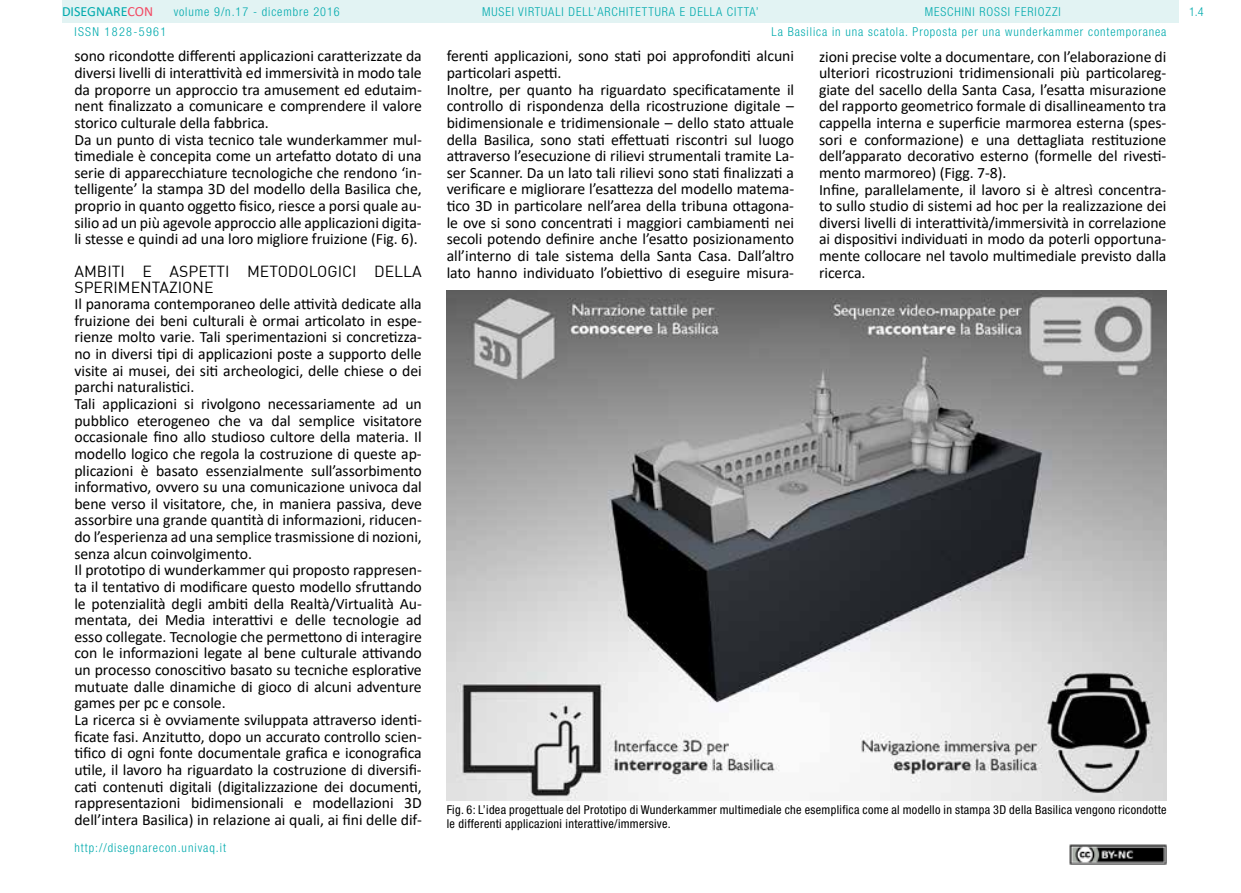
<style>
.page{position:relative;width:1241px;height:893px;background:#fff}
.page>*{position:absolute;margin:0;border:0;box-sizing:border-box;transform-origin:0 0}
.t1{font:15.75px/16.6px "Calibri";letter-spacing:-.005em;color:#000}
.t2{font:15.75px/15.8px "DIN";color:#000}
.t3{font:14px "Calibri";color:#00aaad}
.t4{font:300 condensed 12.25px/19.4px "Helvetica Neue LT Std";letter-spacing:.075em;color:#00aaad}
.t5{font:condensed 12.25px/13.1px "Helvetica Neue LT Std";letter-spacing:.025em;color:#000}
.t6{font:300 condensed 12.25px "Helvetica Neue LT Std";letter-spacing:.11em;color:#00aaad}
.s1{color:#f24862}
</style>
<div class="page">
<div style="left:62px;top:0;width:1116px;height:23px;background:#e2f3f3"></div>
<img style="left:1069px;top:845px;width:97px;height:19px">
<img style="left:446px;top:291px;width:720px;height:510px">
<p class="t3" style="left:62px;top:2px;width:93px">DISEGNARE<span class="s1">CON</span></p>
<p class="t4" style="left:771px;top:2px;width:396px;text-indent:153px">MESCHINI ROSSI FERIOZZI<br>La Basilica in una scatola. Proposta per una wunderkammer contemporanea</p>
<p class="t4" style="left:174px;top:2px;width:167px">volume 9/n.17 - dicembre 2016</p>
<p class="t4" style="left:482px;top:2px;width:278px">MUSEI VIRTUALI DELL’ARCHITETTURA E DELLA CITTA’</p>
<p class="t4" style="left:1188px;top:2px;width:16px">1.4</p>
<p class="t6" style="left:74px;top:24px;width:93px">ISSN 1828-5961</p>
<p class="t1" style="left:74px;top:47px;width:349px">sono ricondotte differenti applicazioni caratterizzate da diversi livelli di interattività ed immersività in modo tale da proporre un approccio tra amusement ed edutaim&shy;nent finalizzato a comunicare e comprendere il valore storico culturale della fabbrica.<br>Da un punto di vista tecnico tale wunderkammer mul&shy;timediale è concepita come un artefatto dotato di una serie di apparecchiature tecnologiche che rendono ‘in&shy;telligente’ la stampa 3D del modello della Basilica che, proprio in quanto oggetto fisico, riesce a porsi quale au&shy;silio ad un più agevole approccio alle applicazioni digita&shy;li stesse e quindi ad una loro migliore fruizione (Fig. 6).</p>
<p class="t2" style="left:74px;top:263px;width:349px">AMBITI E ASPETTI METODOLOGICI DELLA<br>SPERIMENTAZIONE</p>
<p class="t1" style="left:74px;top:295px;width:349px">Il panorama contemporaneo delle attività dedicate alla fruizione dei beni culturali è ormai articolato in espe&shy;rienze molto varie. Tali sperimentazioni si concretizza&shy;no in diversi tipi di applicazioni poste a supporto delle visite ai musei, dei siti archeologici, delle chiese o dei parchi naturalistici.<br>Tali applicazioni si rivolgono necessariamente ad un pubblico eterogeneo che va dal semplice visitatore occasionale fino allo studioso cultore della materia. Il modello logico che regola la costruzione di queste ap&shy;plicazioni è basato essenzialmente sull’assorbimento informativo, ovvero su una comunicazione univoca dal bene verso il visitatore, che, in maniera passiva, deve assorbire una grande quantità di informazioni, riducen&shy;do l’esperienza ad una semplice trasmissione di nozioni, senza alcun coinvolgimento.<br>Il prototipo di wunderkammer qui proposto rappresen&shy;ta il tentativo di modificare questo modello sfruttando le potenzialità degli ambiti della Realtà/Virtualità Au&shy;mentata, dei Media interattivi e delle tecnologie ad esso collegate. Tecnologie che permettono di interagire con le informazioni legate al bene culturale attivando un processo conoscitivo basato su tecniche esplorative mutuate dalle dinamiche di gioco di alcuni adventure games per pc e console.<br>La ricerca si è ovviamente sviluppata attraverso identi&shy;ficate fasi. Anzitutto, dopo un accurato controllo scien&shy;tifico di ogni fonte documentale grafica e iconografica utile, il lavoro ha riguardato la costruzione di diversifi&shy;cati contenuti digitali (digitalizzazione dei documenti, rappresentazioni bidimensionali e modellazioni 3D dell’intera Basilica) in relazione ai quali, ai fini delle dif-</p>
<p class="t4" style="left:74px;top:838px;width:153px">http://disegnarecon.univaq.it</p>
<p class="t1" style="left:446px;top:47px;width:349px">ferenti applicazioni, sono stati poi approfonditi alcuni particolari aspetti.<br>Inoltre, per quanto ha riguardato specificatamente il controllo di rispondenza della ricostruzione digitale – bidimensionale e tridimensionale – dello stato attuale della Basilica, sono stati effettuati riscontri sul luogo attraverso l’esecuzione di rilievi strumentali tramite La&shy;ser Scanner. Da un lato tali rilievi sono stati finalizzati a verificare e migliorare l’esattezza del modello matema&shy;tico 3D in particolare nell’area della tribuna ottagona&shy;le ove si sono concentrati i maggiori cambiamenti nei secoli potendo definire anche l’esatto posizionamento all’interno di tale sistema della Santa Casa. Dall’altro lato hanno individuato l’obiettivo di eseguire misura-</p>
<p class="t1" style="left:819px;top:48px;width:349px">zioni precise volte a documentare, con l’elaborazione di ulteriori ricostruzioni tridimensionali più particolareg&shy;giate del sacello della Santa Casa, l’esatta misurazione del rapporto geometrico formale di disallineamento tra cappella interna e superficie marmorea esterna (spes&shy;sori e conformazione) e una dettagliata restituzione dell’apparato decorativo esterno (formelle del rivesti&shy;mento marmoreo) (Figg. 7-8).<br>Infine, parallelamente, il lavoro si è altresì concentra&shy;to sullo studio di sistemi ad hoc per la realizzazione dei diversi livelli di interattività/immersività in correlazione ai dispositivi individuati in modo da poterli opportuna&shy;mente collocare nel tavolo multimediale previsto dalla ricerca.</p>
<p class="t5" style="left:446px;top:803px;width:721px">Fig. 6: L’idea progettuale del Prototipo di Wunderkammer multimediale che esemplifica come al modello in stampa 3D della Basilica vengono ricondotte le differenti applicazioni interattive/immersive.</p>
</div>
